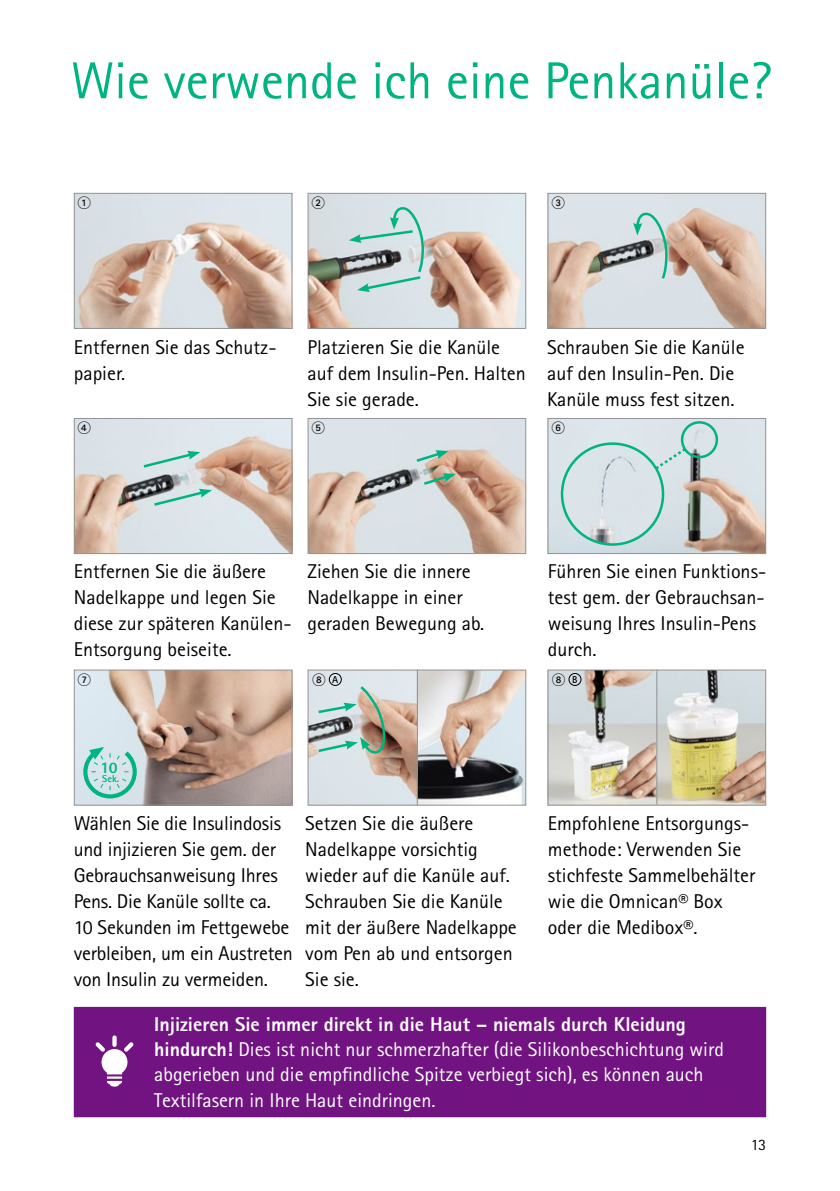
<style>
.page{position:relative;width:840px;height:1191px;background:#fff}
.page>*{position:absolute;margin:0;border:0;box-sizing:border-box;transform-origin:0 0}
.t1{font:52px "Rotis Sans Serif Pro";color:#00b482}
.t2{font:20px/26px "Rotis Sans Serif Pro";color:#000}
.t3{font:20px/25px "Rotis Sans Serif Pro";color:#fff}
.t4{font:16px "Rotis Sans Serif Pro";color:#000}
.t5{font:800 16px "Rotis Sans Serif Pro";color:#00b482}
.t6{font:13px "European Pi Two";color:#000}
.t7{font:800 10px "Rotis Sans Serif Pro";color:#00b482}
.t8{font:700 10px "Rotis Sans Serif Pro";color:#000}
.s1{font-weight:800}
</style>
<div class="page">
<img style="left:549px;top:671px;width:214px;height:132px">
<div style="left:547px;top:669px;width:110px;height:136px;border:1px solid #939393"></div>
<div style="left:656px;top:669px;width:109px;height:136px;border:1px solid #939393"></div>
<div style="left:74px;top:1007px;width:691px;height:109px;background:#711482"></div>
<div style="left:74px;top:1007px;width:691px;height:110px;border:1px solid #711482"></div>
<svg style="left:95px;top:1035px;width:38px;height:51px"></svg>
<img style="left:309px;top:671px;width:215px;height:132px">
<div style="left:307px;top:669px;width:110px;height:136px;border:1px solid #939393"></div>
<img style="left:76px;top:195px;width:214px;height:132px">
<div style="left:74px;top:193px;width:218px;height:136px;border:1px solid #939393"></div>
<img style="left:309px;top:195px;width:215px;height:132px">
<div style="left:307px;top:193px;width:219px;height:136px;border:1px solid #939393"></div>
<img style="left:549px;top:195px;width:214px;height:132px">
<div style="left:547px;top:193px;width:218px;height:136px;border:1px solid #939393"></div>
<img style="left:76px;top:671px;width:214px;height:132px">
<div style="left:74px;top:669px;width:218px;height:136px;border:1px solid #939393"></div>
<img style="left:76px;top:420px;width:214px;height:132px">
<div style="left:74px;top:418px;width:218px;height:136px;border:1px solid #939393"></div>
<img style="left:549px;top:420px;width:214px;height:132px">
<div style="left:547px;top:418px;width:218px;height:136px;border:1px solid #939393"></div>
<img style="left:309px;top:420px;width:215px;height:132px">
<div style="left:307px;top:418px;width:219px;height:136px;border:1px solid #939393"></div>
<div style="left:416px;top:669px;width:110px;height:136px;border:1px solid #939393"></div>
<div style="left:568px;top:673px;width:13px;height:12px;border:1px solid #000;border-radius:50%"></div>
<img style="left:561px;top:443px;width:101px;height:101px;border-radius:50px">
<div style="left:680px;top:421px;width:37px;height:37px;border:2px solid #00b482;border-radius:50%"></div>
<svg style="left:348px;top:205px;width:77px;height:87px;background:#b5cccb"></svg>
<svg style="left:151px;top:489px;width:61px;height:18px"></svg>
<svg style="left:141px;top:451px;width:59px;height:18px"></svg>
<svg style="left:421px;top:473px;width:34px;height:14px"></svg>
<svg style="left:413px;top:450px;width:35px;height:14px"></svg>
<svg style="left:632px;top:210px;width:56px;height:799px"></svg>
<svg style="left:81px;top:747px;width:58px;height:53px;background:#acdad6"></svg>
<svg style="left:78px;top:673px;width:13px;height:13px"></svg>
<img style="left:312px;top:673px;width:75px;height:85px">
<svg style="left:552px;top:673px;width:12px;height:13px"></svg>
<h1 class="t1" style="left:71px;top:50px;width:701px">Wie verwende ich eine Penkanüle?</h1>
<p class="t6" style="left:78px;top:195px;width:14px">1</p>
<p class="t6" style="left:311px;top:195px;width:14px">2</p>
<p class="t6" style="left:551px;top:195px;width:14px">3</p>
<p class="t2" style="left:74px;top:334px;width:204px">Entfernen Sie das Schutz&shy;papier.</p>
<p class="t2" style="left:307px;top:334px;width:220px">Platzieren Sie die Kanüle auf dem Insulin-Pen. Halten<br>Sie sie gerade.</p>
<p class="t2" style="left:546px;top:334px;width:199px">Schrauben Sie die Kanüle auf den Insulin-Pen. Die<br>Kanüle muss fest sitzen.</p>
<p class="t6" style="left:78px;top:420px;width:14px">4</p>
<p class="t6" style="left:551px;top:420px;width:14px">6</p>
<p class="t6" style="left:311px;top:420px;width:14px">5</p>
<p class="t2" style="left:74px;top:558px;width:219px">Entfernen Sie die äußere<br>Nadelkappe und legen Sie diese zur späteren Kanülen-<br>Entsorgung beiseite.</p>
<p class="t2" style="left:307px;top:558px;width:178px">Ziehen Sie die innere<br>Nadelkappe in einer geraden Bewegung ab.</p>
<p class="t2" style="left:547px;top:558px;width:220px">Führen Sie einen Funktions&shy;test gem. der Gebrauchsan&shy;weisung Ihres Insulin-Pens durch.</p>
<p class="t8" style="left:332px;top:673px;width:8px">A</p>
<p class="t8" style="left:572px;top:673px;width:7px">B</p>
<p class="t5" style="left:100px;top:757px;width:19px">10</p>
<p class="t7" style="left:102px;top:772px;width:19px">Sek.</p>
<p class="t2" style="left:74px;top:810px;width:220px">Wählen Sie die Insulindosis und injizieren Sie gem. der<br>Gebrauchsanweisung Ihres<br>Pens. Die Kanüle sollte ca.<br>10 Sekunden im Fettgewebe verbleiben, um ein Austreten von Insulin zu vermeiden.</p>
<p class="t2" style="left:305px;top:810px;width:213px">Setzen Sie die äußere<br>Nadelkappe vorsichtig wieder auf die Kanüle auf.<br>Schrauben Sie die Kanüle mit der äußere Nadelkappe vom Pen ab und entsorgen<br>Sie sie.</p>
<p class="t2" style="left:547px;top:810px;width:209px">Empfohlene Entsorgungs&shy;methode: Verwenden Sie stichfeste Sammelbehälter wie die Omnican® Box oder die Medibox®.</p>
<p class="t3" style="left:154px;top:1012px;width:571px"><span class="s1">Injizieren Sie immer direkt in die Haut – niemals durch Kleidung hindurch!</span> Dies ist nicht nur schmerzhafter (die Silikonbeschichtung wird abgerieben und die empfindliche Spitze verbiegt sich), es können auch Textilfasern in Ihre Haut eindringen.</p>
<p class="t4" style="left:750px;top:1134px;width:17px">13</p>
</div>
